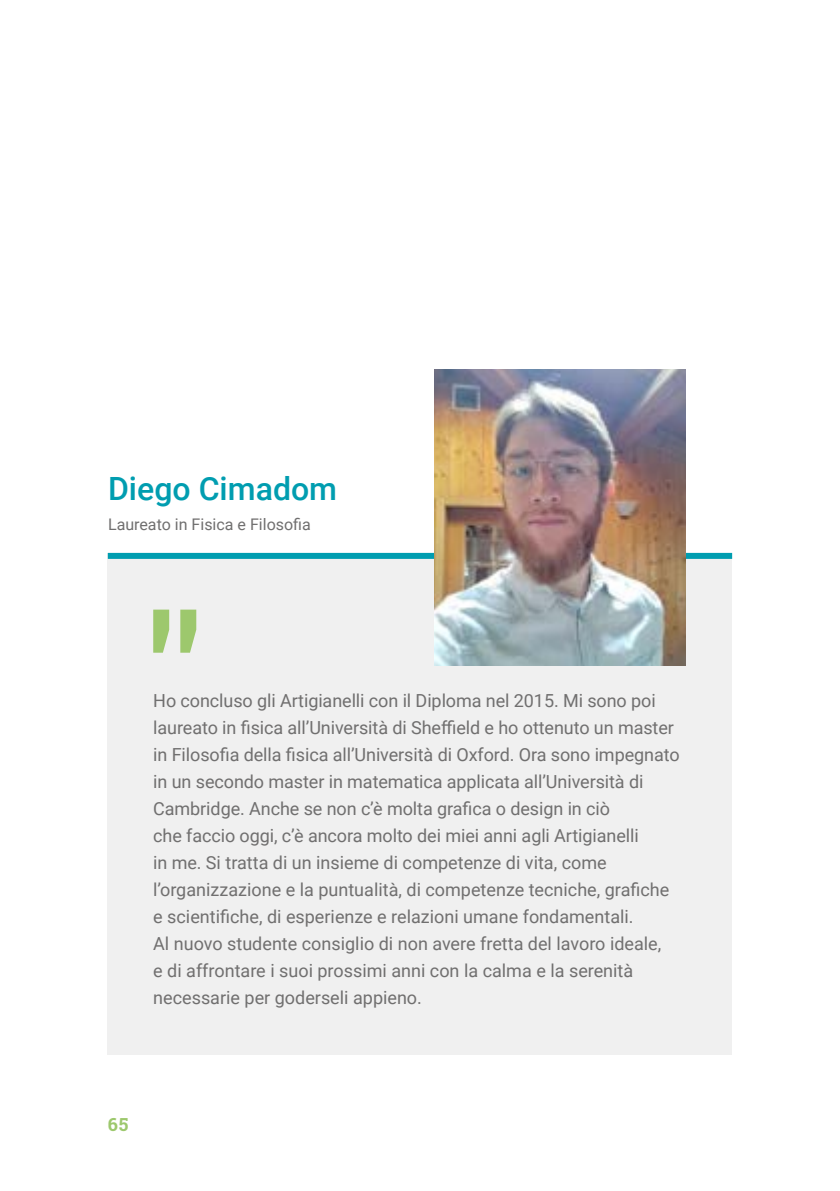
<style>
.page{position:relative;width:840px;height:1191px;background:#fff}
.page>*{position:absolute;margin:0;border:0;box-sizing:border-box;transform-origin:0 0}
.t1{font:500 32px "Roboto";color:#009db0}
.t2{font:18px/27px "Roboto";letter-spacing:-.005em;color:#706f6f}
.t3{font:700 18px "Roboto Slab";color:#9dc86d}
.t4{font:16px "Roboto";color:#706f6f}
</style>
<div class="page">
<div style="left:108px;top:553px;width:623px;height:501px;background:#f0f0f0"></div>
<svg style="left:153px;top:609px;width:43px;height:43px"></svg>
<div style="left:108px;top:553px;width:623px;height:6px;background:#009db0"></div>
<img style="left:434px;top:370px;width:251px;height:295px">
<h1 class="t1" style="left:108px;top:466px;width:230px">Diego Cimadom</h1>
<p class="t4" style="left:108px;top:513px;width:204px">Laureato in Fisica e Filosofia</p>
<p class="t2" style="left:153px;top:686px;width:527px">Ho concluso gli Artigianelli con il Diploma nel 2015. Mi sono poi laureato in fisica all’Università di Sheffield e ho ottenuto un master in Filosofia della fisica all’Università di Oxford. Ora sono impegnato in un secondo master in matematica applicata all’Università di Cambridge. Anche se non c’è molta grafica o design in ciò<br>che faccio oggi, c’è ancora molto dei miei anni agli Artigianelli<br>in me. Si tratta di un insieme di competenze di vita, come l’organizzazione e la puntualità, di competenze tecniche, grafiche e scientifiche, di esperienze e relazioni umane fondamentali.<br>Al nuovo studente consiglio di non avere fretta del lavoro ideale,<br>e di affrontare i suoi prossimi anni con la calma e la serenità necessarie per goderseli appieno.</p>
<p class="t3" style="left:108px;top:1112px;width:22px">65</p>
</div>
